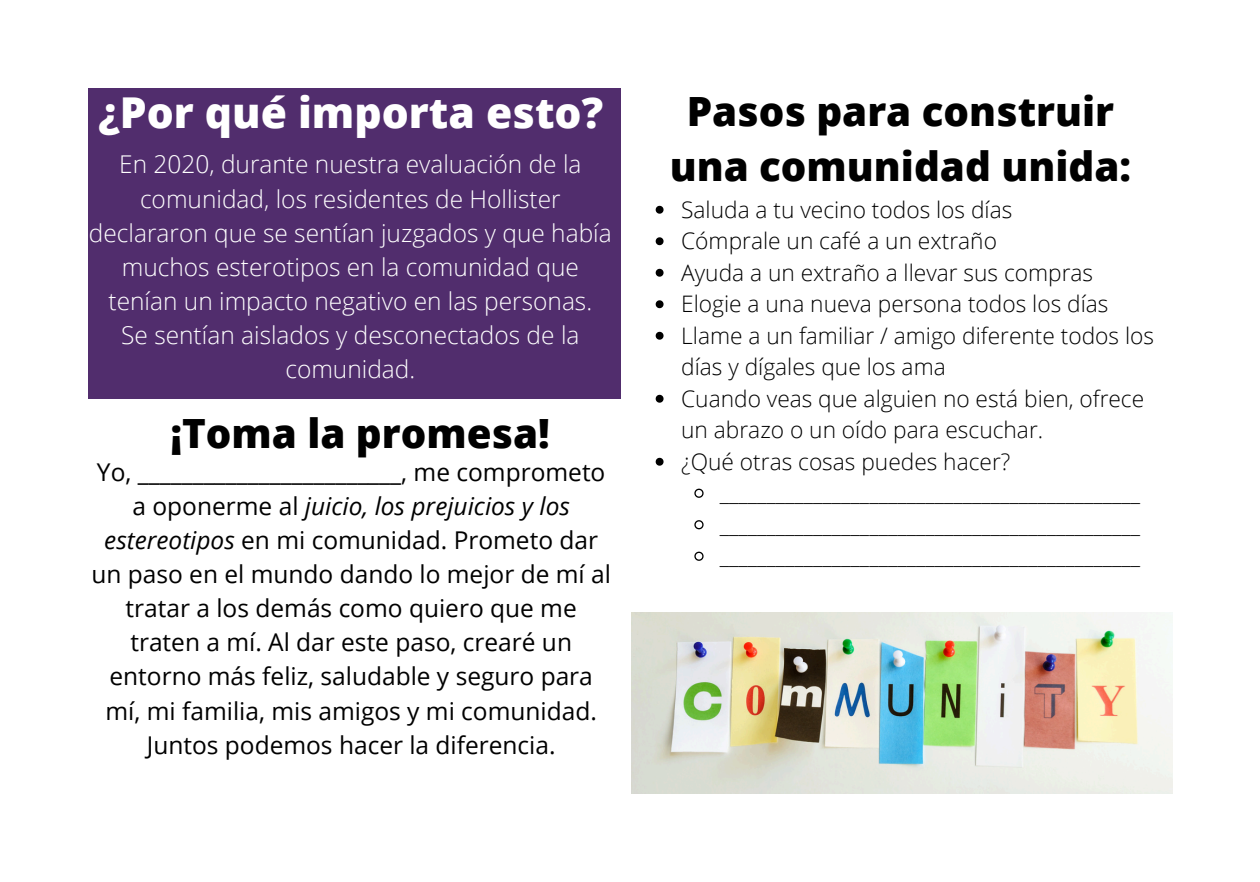
<style>
.page{position:relative;width:1260px;height:882px;background:#fff}
.page>*{position:absolute;margin:0;border:0;box-sizing:border-box;transform-origin:0 0}
.t1{font:800 42.52px "Open Sans";color:#fff}
.t2{font:800 40.25px/55.6px "Open Sans";color:#000;text-align:center}
.t3{font:24.5px/34.1px "Open Sans";color:#000;text-align:center}
.t4{font:300 24.5px/34.1px "Open Sans";color:#fff;text-align:center}
.t5{font:300 22.75px/31.5px "Open Sans";color:#000}
.s1{font-style:italic}
</style>
<div class="page">
<div style="left:88px;top:88px;width:533px;height:311px;background:#512d6d"></div>
<img style="left:632px;top:612px;width:540px;height:181px">
<svg style="left:656px;top:206px;width:8px;height:8px"></svg>
<svg style="left:656px;top:237px;width:8px;height:8px"></svg>
<svg style="left:656px;top:269px;width:8px;height:8px"></svg>
<svg style="left:656px;top:300px;width:8px;height:8px"></svg>
<svg style="left:656px;top:332px;width:8px;height:8px"></svg>
<svg style="left:656px;top:395px;width:8px;height:8px"></svg>
<svg style="left:656px;top:458px;width:8px;height:8px"></svg>
<svg style="left:694px;top:488px;width:10px;height:10px"></svg>
<svg style="left:694px;top:520px;width:10px;height:10px"></svg>
<svg style="left:694px;top:551px;width:10px;height:10px"></svg>
<p class="t1" style="left:98px;top:83px;width:506px">¿Por qué importa esto?</p>
<p class="t4" style="left:89px;top:147px;width:524px">En 2020, durante nuestra evaluación de la comunidad, los residentes de Hollister declararon que se sentían juzgados y que había muchos esterotipos en la comunidad que tenían un impacto negativo en las personas.<br>Se sentían aislados y desconectados de la comunidad.</p>
<p class="t2" style="left:170px;top:404px;width:381px">¡Toma la promesa!</p>
<h1 class="t3" style="left:91px;top:454px;width:521px">Yo, ________________________, me comprometo a oponerme al <span class="s1">juicio, los prejuicios y los estereotipos</span> en mi comunidad. Prometo dar un paso en el mundo dando lo mejor de mí al tratar a los demás como quiero que me traten a mí. Al dar este paso, crearé un entorno más feliz, saludable y seguro para mí, mi familia, mis amigos y mi comunidad.<br>Juntos podemos hacer la diferencia.</h1>
<h1 class="t2" style="left:670px;top:82px;width:463px">Pasos para construir una comunidad unida:</h1>
<h1 class="t5" style="left:681px;top:193px;width:333px">Saluda a tu vecino todos los días</h1>
<p class="t5" style="left:681px;top:225px;width:317px">Cómprale un café a un extraño</p>
<p class="t5" style="left:681px;top:256px;width:414px">Ayuda a un extraño a llevar sus compras</p>
<p class="t5" style="left:681px;top:288px;width:429px">Elogie a una nueva persona todos los días</p>
<p class="t5" style="left:681px;top:319px;width:474px">Llame a un familiar / amigo diferente todos los días y dígales que los ama</p>
<p class="t5" style="left:681px;top:382px;width:465px">Cuando veas que alguien no está bien, ofrece un abrazo o un oído para escuchar.</p>
<p class="t5" style="left:681px;top:445px;width:331px">¿Qué otras cosas puedes hacer?</p>
<p class="t5" style="left:720px;top:477px;width:422px">_____________________________________________</p>
<p class="t5" style="left:720px;top:508px;width:422px">_____________________________________________</p>
<p class="t5" style="left:720px;top:540px;width:422px">_____________________________________________</p>
</div>
